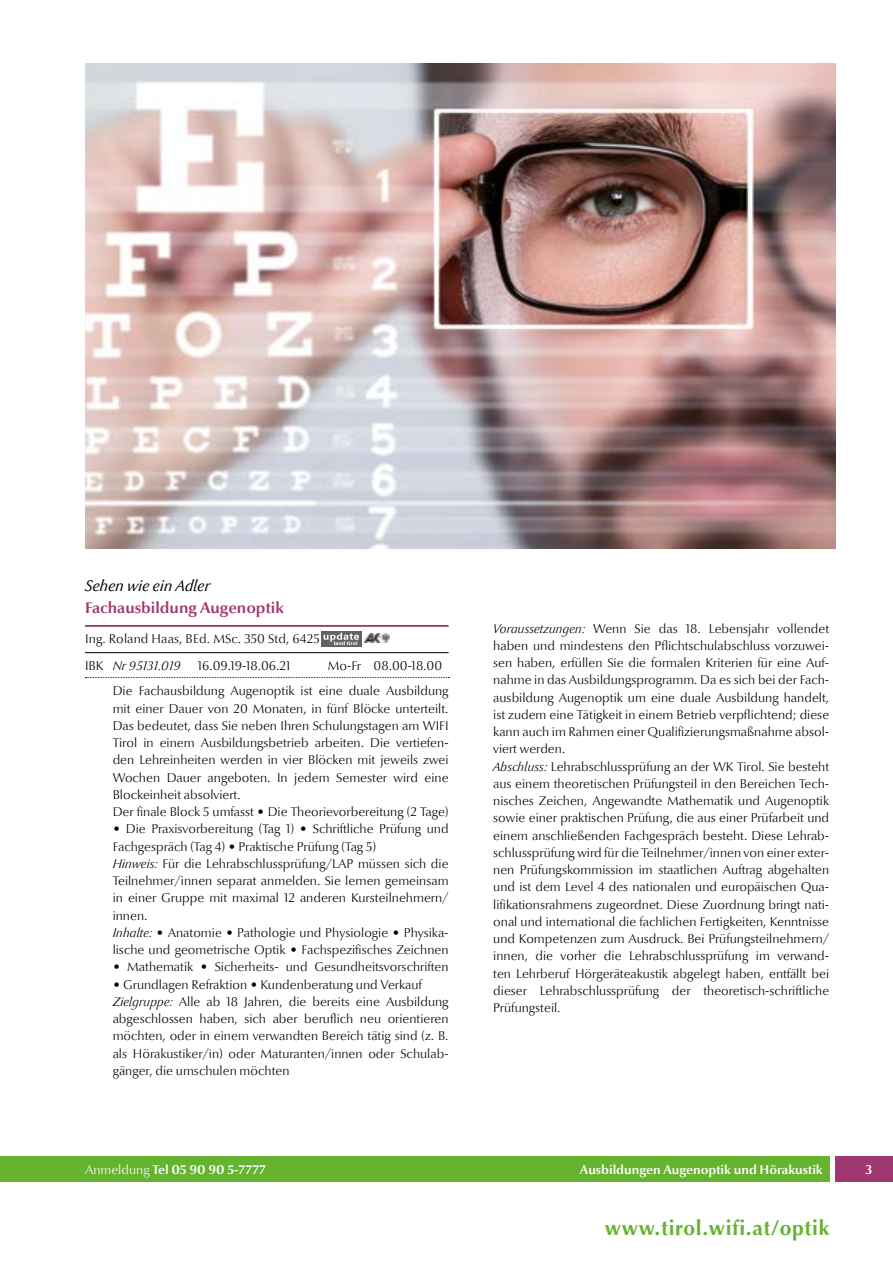
<style>
.page{position:relative;width:893px;height:1263px;background:#fff}
.page>*{position:absolute;margin:0;border:0;box-sizing:border-box;transform-origin:0 0}
.Fußzeile{font:700 21px "Optima";letter-spacing:.03em;color:#65b32e}
.titel{font:700 15.75px "Optima Nova LT";color:#9f3870}
.utitel{font:italic 15.75px "Optima Nova LT";color:#000}
.inhalt{font:300 12.75px/17.2px "Optima Nova LT";color:#000;text-align:justify}
.t1{font:700 12.75px "Optima Nova LT";color:#fff}
.trainerlepreis{font:300 12.75px "Optima Nova LT";letter-spacing:.01em;color:#000}
.ortvanrtermine_ohnea{font:300 12.75px "Optima Nova LT";color:#000}
.ortvanrtermine_ohnea-2{font:italic 300 12.75px "Optima Nova LT";color:#000}
.s1{font-style:normal}
.s2{font-style:italic}
.s3{font-weight:300}
</style>
<div class="page">
<div style="left:836px;top:1156px;width:57px;height:26px;background:#9f3870"></div>
<div style="left:0;top:1156px;width:829px;height:26px;background:#65b32e"></div>
<hr style="left:85px;top:625px;width:364px;height:2px;background:#9f3870">
<hr style="left:85px;top:652px;width:364px;height:1px;background:#000">
<svg style="left:85px;top:677px;width:364px;height:1px"></svg>
<div style="left:321px;top:631px;width:40px;height:16px;background:#646363"></div>
<svg style="left:324px;top:633px;width:35px;height:12px"></svg>
<img style="left:364px;top:634px;width:25px;height:8px">
<img style="left:85px;top:64px;width:751px;height:485px">
<p class="utitel" style="left:85px;top:577px;width:127px">Sehen wie ein Adler</p>
<p class="titel" style="left:85px;top:599px;width:200px">Fachausbildung Augenoptik</p>
<p class="trainerlepreis" style="left:85px;top:632px;width:265px">Ing. Roland Haas, BEd. MSc. 350 Std, 6425 Euro</p>
<p class="ortvanrtermine_ohnea-2" style="left:85px;top:658px;width:98px"><span class="s1">IBK</span> Nr 95131.019</p>
<p class="ortvanrtermine_ohnea" style="left:198px;top:658px;width:94px">16.09.19-18.06.21</p>
<p class="ortvanrtermine_ohnea" style="left:328px;top:658px;width:116px">Mo-Fr 08.00-18.00</p>
<p class="inhalt" style="left:113px;top:683px;width:337px">Die Fachausbildung Augenoptik ist eine duale Ausbildung mit einer Dauer von 20 Monaten, in fünf Blöcke unterteilt.<br>Das bedeutet, dass Sie neben Ihren Schulungstagen am WIFI Tirol in einem Ausbildungsbetrieb arbeiten. Die vertiefen&shy;den Lehreinheiten werden in vier Blöcken mit jeweils zwei Wochen Dauer angeboten. In jedem Semester wird eine Blockeinheit absolviert.</p>
<p class="inhalt" style="left:113px;top:803px;width:337px">Der finale Block 5 umfasst • Die Theorievorbereitung (2 Tage)</p>
<p class="inhalt" style="left:113px;top:821px;width:337px">• Die Praxisvorbereitung (Tag 1) • Schriftliche Prüfung und<br>Fachgespräch (Tag 4) • Praktische Prüfung (Tag 5)</p>
<p class="inhalt" style="left:113px;top:855px;width:337px"><span class="s2">Hinweis:</span> Für die Lehrabschlussprüfung/LAP müssen sich die Teilnehmer/innen separat anmelden. Sie lernen gemeinsam in einer Gruppe mit maximal 12 anderen Kursteilnehmern/ innen.</p>
<p class="inhalt" style="left:113px;top:924px;width:337px"><span class="s2">Inhalte:</span> • Anatomie • Pathologie und Physiologie • Physika&shy;lische und geometrische Optik • Fachspezifisches Zeichnen</p>
<p class="inhalt" style="left:113px;top:959px;width:337px">• Mathematik • Sicherheits- und Gesundheitsvorschriften</p>
<p class="inhalt" style="left:113px;top:976px;width:311px">• Grundlagen Refraktion • Kundenberatung und Verkauf</p>
<p class="inhalt" style="left:113px;top:993px;width:337px"><span class="s2">Zielgruppe:</span> Alle ab 18 Jahren, die bereits eine Ausbildung abgeschlossen haben, sich aber beruflich neu orientieren möchten, oder in einem verwandten Bereich tätig sind (z. B. als Hörakustiker/in) oder Maturanten/innen oder Schulab&shy;gänger, die umschulen möchten</p>
<p class="inhalt" style="left:493px;top:620px;width:337px"><span class="s2">Voraussetzungen:</span> Wenn Sie das 18. Lebensjahr vollendet haben und mindestens den Pflichtschulabschluss vorzuwei&shy;sen haben, erfüllen Sie die formalen Kriterien für eine Auf&shy;nahme in das Ausbildungsprogramm. Da es sich bei der Fach&shy;ausbildung Augenoptik um eine duale Ausbildung handelt, ist zudem eine Tätigkeit in einem Betrieb verpflichtend; diese kann auch im Rahmen einer Qualifizierungsmaßnahme absol&shy;viert werden.</p>
<p class="inhalt" style="left:493px;top:758px;width:337px"><span class="s2">Abschluss:</span> Lehrabschlussprüfung an der WK Tirol. Sie besteht aus einem theoretischen Prüfungsteil in den Bereichen Tech&shy;nisches Zeichen, Angewandte Mathematik und Augenoptik sowie einer praktischen Prüfung, die aus einer Prüfarbeit und einem anschließenden Fachgespräch besteht. Diese Lehrab&shy;schlussprüfung wird für die Teilnehmer/innen von einer exter&shy;nen Prüfungskommission im staatlichen Auftrag abgehalten und ist dem Level 4 des nationalen und europäischen Qua&shy;lifikationsrahmens zugeordnet. Diese Zuordnung bringt nati&shy;onal und international die fachlichen Fertigkeiten, Kenntnisse und Kompetenzen zum Ausdruck. Bei Prüfungsteilnehmern/ innen, die vorher die Lehrabschlussprüfung im verwand&shy;ten Lehrberuf Hörgeräteakustik abgelegt haben, entfällt bei dieser Lehrabschlussprüfung der theoretisch-schriftliche Prüfungsteil.</p>
<p class="t1" style="left:85px;top:1163px;width:183px"><span class="s3">Anmeldung</span> Tel 05 90 90 5-7777</p>
<p class="t1" style="left:580px;top:1162px;width:244px">Ausbildungen Augenoptik und Hörakustik</p>
<p class="t1" style="left:865px;top:1162px;width:8px">3</p>
<p class="Fußzeile" style="left:605px;top:1214px;width:226px">www.tirol.wifi.at/optik</p>
</div>
